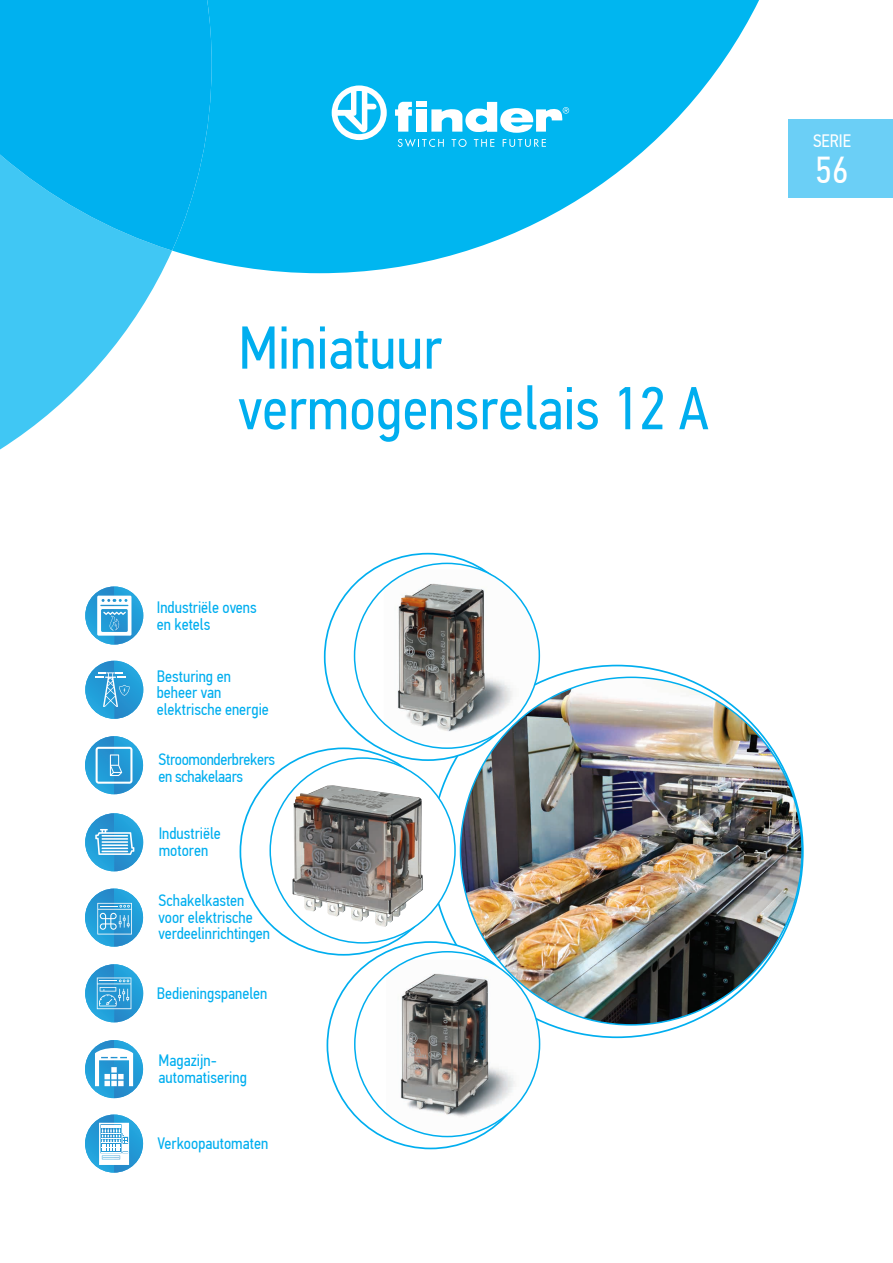
<style>
.page{position:relative;width:893px;height:1263px;background:#fff}
.page>*{position:absolute;margin:0;border:0;box-sizing:border-box;transform-origin:0 0}
.t1{font:60.6px/60.6px "PF Din Text Cond Pro";color:#00aeef}
.t2{font:37.5px "PF Din Text Cond Pro";color:#fff}
.t3{font:18px "PF Din Text Cond Pro";color:#fff}
.t4{font:16.5px/16.5px "PF Din Text Cond Pro";color:#00aeef}
.t5{font:16.5px/16.5px "PF Din Text Cond Pro";letter-spacing:-.02em;color:#00aeef}
</style>
<div class="page">
<div style="left:788px;top:119px;width:105px;height:79px;background:#6bcff6"></div>
<img style="left:85px;top:1114px;width:58px;height:58px">
<svg style="left:99px;top:1123px;width:30px;height:42px"></svg>
<img style="left:85px;top:661px;width:58px;height:58px">
<svg style="left:95px;top:672px;width:35px;height:35px"></svg>
<img style="left:85px;top:586px;width:58px;height:58px">
<svg style="left:97px;top:596px;width:35px;height:40px"></svg>
<img style="left:85px;top:813px;width:58px;height:58px">
<svg style="left:95px;top:829px;width:39px;height:26px"></svg>
<img style="left:85px;top:736px;width:58px;height:58px">
<svg style="left:96px;top:747px;width:36px;height:37px"></svg>
<img style="left:85px;top:964px;width:58px;height:58px">
<svg style="left:97px;top:977px;width:34px;height:32px"></svg>
<img style="left:85px;top:1040px;width:58px;height:58px">
<svg style="left:95px;top:1048px;width:38px;height:38px"></svg>
<img style="left:85px;top:888px;width:58px;height:59px">
<svg style="left:97px;top:903px;width:35px;height:31px"></svg>
<svg style="left:540px;top:665px;width:264px;height:373px"></svg>
<svg style="left:240px;top:553px;width:300px;height:596px"></svg>
<img style="left:460px;top:676px;width:343px;height:349px">
<svg style="left:173px;top:0;width:586px;height:273px;fill:#00b6f0"></svg>
<svg style="left:0;top:251px;width:172px;height:198px;fill:#40c7f4"></svg>
<svg style="left:0;top:0;width:212px;height:251px;background:#08b4ef"></svg>
<svg style="left:332px;top:85px;width:55px;height:55px"></svg>
<svg style="left:431px;top:102px;width:138px;height:31px"></svg>
<svg style="left:395px;top:102px;width:17px;height:30px"></svg>
<div style="left:416px;top:109px;width:10px;height:23px;background:#fff"></div>
<div style="left:416px;top:102px;width:10px;height:5px;background:#fff"></div>
<svg style="left:398px;top:139px;width:46px;height:8px"></svg>
<svg style="left:452px;top:139px;width:15px;height:8px"></svg>
<svg style="left:474px;top:139px;width:20px;height:8px"></svg>
<svg style="left:503px;top:139px;width:43px;height:8px"></svg>
<h1 class="t1" style="left:238px;top:318px;width:472px">Miniatuur vermogensrelais 12 A</h1>
<p class="t4" style="left:157px;top:599px;width:101px">Industriële ovens en ketels</p>
<p class="t4" style="left:157px;top:668px;width:114px">Besturing en beheer van elektrische energie</p>
<p class="t5" style="left:159px;top:751px;width:118px">Stroomonderbrekers en schakelaars</p>
<p class="t4" style="left:159px;top:825px;width:64px">Industriële motoren</p>
<p class="t4" style="left:159px;top:892px;width:113px">Schakelkasten voor elektrische verdeelinrichtingen</p>
<p class="t4" style="left:157px;top:985px;width:112px">Bedieningspanelen</p>
<p class="t4" style="left:159px;top:1052px;width:90px">Magazijn&shy;automatisering</p>
<p class="t4" style="left:157px;top:1135px;width:112px">Verkoopautomaten</p>
<p class="t3" style="left:813px;top:130px;width:39px">SЕRIE</p>
<h2 class="t2" style="left:815px;top:148px;width:34px">56</h2>
</div>
